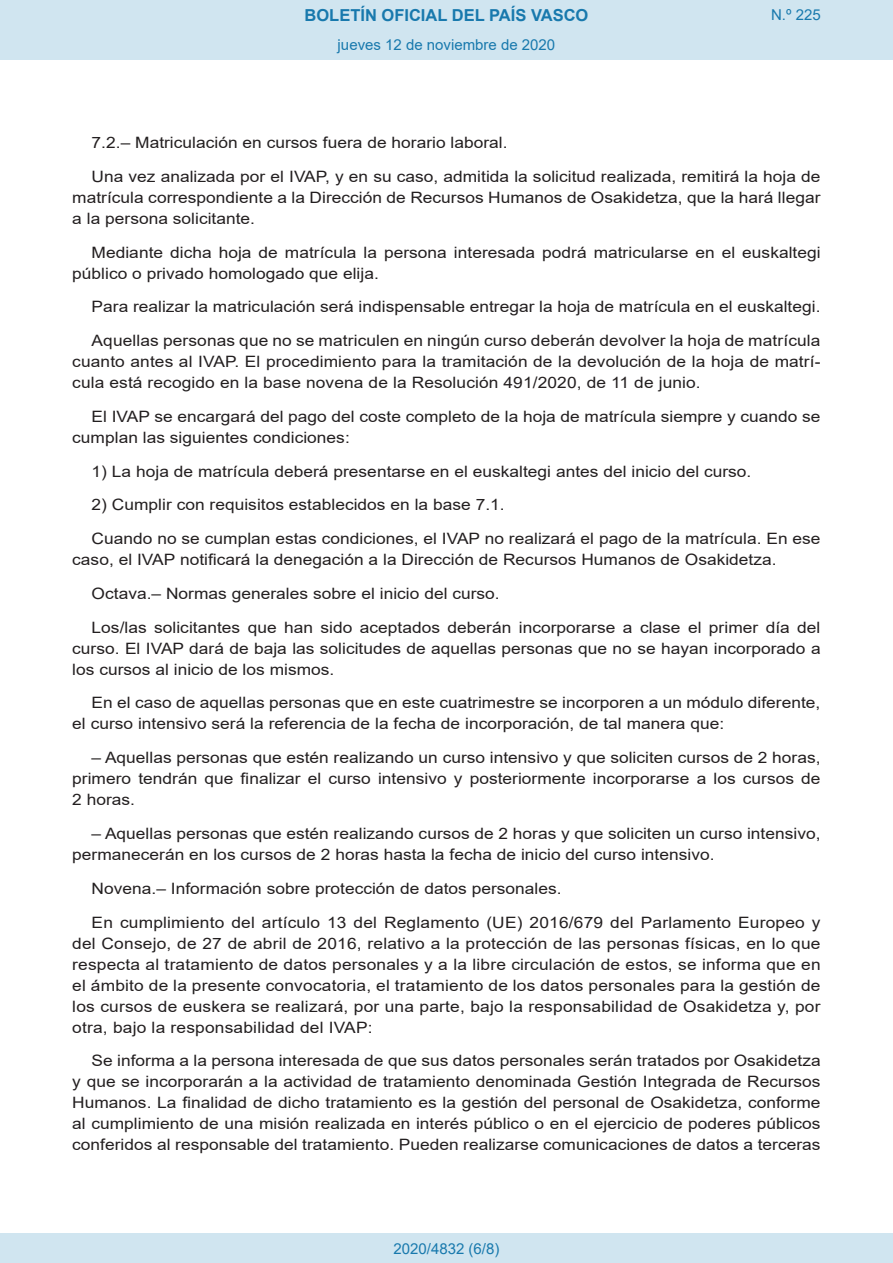
<style>
.page{position:relative;width:893px;height:1263px;background:#fff}
.page>*{position:absolute;margin:0;border:0;box-sizing:border-box;transform-origin:0 0}
.t1{font:700 16.5px "Arial";color:#1879ad}
.BOPVDetalle{font:15.6px/21px "Arial";color:#231f20;text-align:justify;scale:1.11 1}
.Paginacion_Centro{font:15px "Arial";color:#1879ad}
</style>
<div class="page">
<div style="left:0;top:0;width:893px;height:60px;background:#d0e5f0"></div>
<div style="left:0;top:1233px;width:893px;height:30px;background:#d0e5f0"></div>
<p class="t1" style="left:305px;top:3px;width:285px">BOLETÍN OFICIAL DEL PAÍS VASCO</p>
<p class="Paginacion_Centro" style="left:338px;top:35px;width:219px">jueves 12 de noviembre de 2020</p>
<p class="Paginacion_Centro" style="left:771px;top:5px;width:51px">N.º 225</p>
<p class="BOPVDetalle" style="left:92px;top:132px;width:376px">7.2.– Matriculación en cursos fuera de horario laboral.</p>
<p class="BOPVDetalle" style="left:72px;top:166px;width:676px;text-indent:19px">Una vez analizada por el IVAP, y en su caso, admitida la solicitud realizada, remitirá la hoja de matrícula correspondiente a la Dirección de Recursos Humanos de Osakidetza, que la hará llegar a la persona solicitante.</p>
<p class="BOPVDetalle" style="left:72px;top:242px;width:676px;text-indent:19px">Mediante dicha hoja de matrícula la persona interesada podrá matricularse en el euskaltegi público o privado homologado que elija.</p>
<p class="BOPVDetalle" style="left:92px;top:296px;width:658px">Para realizar la matriculación será indispensable entregar la hoja de matrícula en el euskaltegi.</p>
<p class="BOPVDetalle" style="left:72px;top:330px;width:676px;text-indent:19px">Aquellas personas que no se matriculen en ningún curso deberán devolver la hoja de matrícula cuanto antes al IVAP. El procedimiento para la tramitación de la devolución de la hoja de matrí&shy;cula está recogido en la base novena de la Resolución 491/2020, de 11 de junio.</p>
<p class="BOPVDetalle" style="left:72px;top:406px;width:676px;text-indent:19px">El IVAP se encargará del pago del coste completo de la hoja de matrícula siempre y cuando se cumplan las siguientes condiciones:</p>
<p class="BOPVDetalle" style="left:92px;top:461px;width:596px">1) La hoja de matrícula deberá presentarse en el euskaltegi antes del inicio del curso.</p>
<p class="BOPVDetalle" style="left:92px;top:494px;width:374px">2) Cumplir con requisitos establecidos en la base 7.1.</p>
<p class="BOPVDetalle" style="left:72px;top:528px;width:676px;text-indent:19px">Cuando no se cumplan estas condiciones, el IVAP no realizará el pago de la matrícula. En ese caso, el IVAP notificará la denegación a la Dirección de Recursos Humanos de Osakidetza.</p>
<p class="BOPVDetalle" style="left:92px;top:583px;width:369px">Octava.– Normas generales sobre el inicio del curso.</p>
<p class="BOPVDetalle" style="left:72px;top:617px;width:676px;text-indent:19px">Los/las solicitantes que han sido aceptados deberán incorporarse a clase el primer día del curso. El IVAP dará de baja las solicitudes de aquellas personas que no se hayan incorporado a los cursos al inicio de los mismos.</p>
<p class="BOPVDetalle" style="left:72px;top:692px;width:675px;text-indent:19px">En el caso de aquellas personas que en este cuatrimestre se incorporen a un módulo diferente, el curso intensivo será la referencia de la fecha de incorporación, de tal manera que:</p>
<p class="BOPVDetalle" style="left:72px;top:747px;width:676px;text-indent:19px">– Aquellas personas que estén realizando un curso intensivo y que soliciten cursos de 2 horas, primero tendrán que finalizar el curso intensivo y posteriormente incorporarse a los cursos de 2 horas.</p>
<p class="BOPVDetalle" style="left:72px;top:823px;width:676px;text-indent:19px">– Aquellas personas que estén realizando cursos de 2 horas y que soliciten un curso intensivo, permanecerán en los cursos de 2 horas hasta la fecha de inicio del curso intensivo.</p>
<p class="BOPVDetalle" style="left:92px;top:878px;width:425px">Novena.– Información sobre protección de datos personales.</p>
<p class="BOPVDetalle" style="left:72px;top:911px;width:676px;text-indent:19px">En cumplimiento del artículo 13 del Reglamento (UE) 2016/679 del Parlamento Europeo y del Consejo, de 27 de abril de 2016, relativo a la protección de las personas físicas, en lo que respecta al tratamiento de datos personales y a la libre circulación de estos, se informa que en el ámbito de la presente convocatoria, el tratamiento de los datos personales para la gestión de los cursos de euskera se realizará, por una parte, bajo la responsabilidad de Osakidetza y, por otra, bajo la responsabilidad del IVAP:</p>
<p class="BOPVDetalle" style="left:72px;top:1050px;width:676px;text-indent:19px">Se informa a la persona interesada de que sus datos personales serán tratados por Osakidetza y que se incorporarán a la actividad de tratamiento denominada Gestión Integrada de Recursos Humanos. La finalidad de dicho tratamiento es la gestión del personal de Osakidetza, conforme al cumplimiento de una misión realizada en interés público o en el ejercicio de poderes públicos conferidos al responsable del tratamiento. Pueden realizarse comunicaciones de datos a terceras</p>
<p class="Paginacion_Centro" style="left:393px;top:1238px;width:107px">2020/4832 (6/8)</p>
</div>
